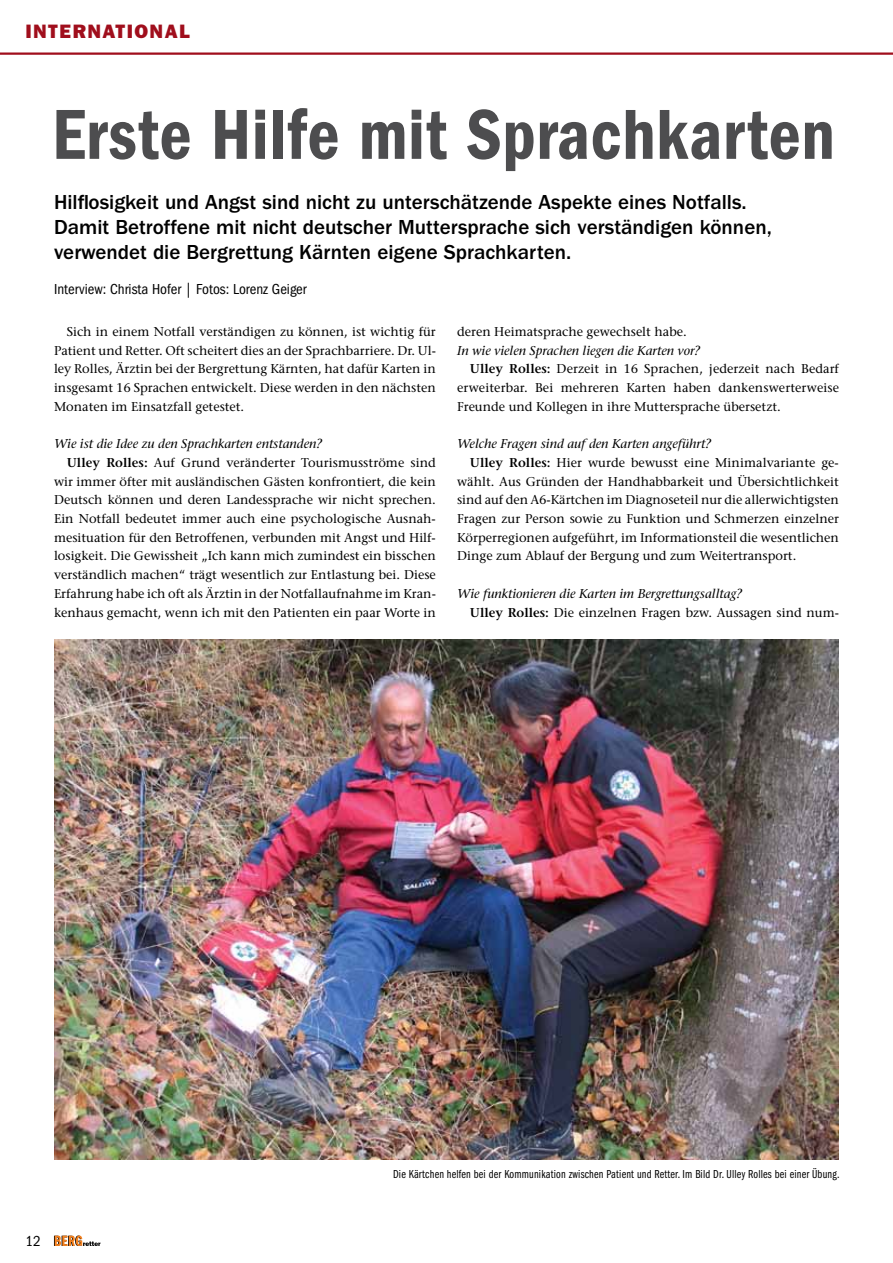
<style>
.page{position:relative;width:893px;height:1263px;background:#fff}
.page>*{position:absolute;margin:0;border:0;box-sizing:border-box;transform-origin:0 0}
.t1{font:73.2px "ITC Franklin Gothic Std Dm Cd";letter-spacing:.01em;color:#4d4d4f;scale:.95 1}
.t2{font:500 21px/25.2px "ITC Franklin Gothic Std";color:#000}
.t3{font:19.5px "ITC Franklin Gothic Std Hvy";color:#a00e1c}
.t4{font:condensed 15px "ITC Franklin Gothic Std";color:#000}
.t5{font:500 12.75px/18.8px "Stone Serif Std";color:#000;text-align:justify}
.t6{font:italic 500 12.75px/18.8px "Stone Serif Std";color:#000}
.t7{font:12px "ITC Franklin Gothic Std Bk Cp";letter-spacing:.015em;color:#000}
.s1{font-weight:600}
.s2{font-weight:600;font-style:normal}
.s3{font-style:normal}
</style>
<div class="page">
<svg style="left:54px;top:1235px;width:46px;height:11px"></svg>
<hr style="left:0;top:53px;width:893px;height:2px;background:#a00e1c">
<img style="left:54px;top:639px;width:785px;height:520px">
<h3 class="t3" style="left:26px;top:20px;width:22px">INTERNAT</h3>
<h3 class="t3" style="left:127px;top:20px;width:37px">IONAL</h3>
<h1 class="t1" style="left:52px;top:93px;width:825px">Erste Hilfe mit Sprachkarten</h1>
<h2 class="t2" style="left:54px;top:189px;width:719px">Hilflosigkeit und Angst sind nicht zu unterschätzende Aspekte eines Notfalls.<br>Damit Betroffene mit nicht deutscher Muttersprache sich verständigen können, verwendet die Bergrettung Kärnten eigene Sprachkarten.</h2>
<p class="t4" style="left:54px;top:281px;width:254px">Interview: Christa Hofer | Fotos: Lorenz Geiger</p>
<p class="t5" style="left:54px;top:322px;width:383px;text-indent:13px">Sich in einem Notfall verständigen zu können, ist wichtig für Patient und Retter. Oft scheitert dies an der Sprachbarriere. Dr. Ul&shy;ley Rolles, Ärztin bei der Bergrettung Kärnten, hat dafür Karten in insgesamt 16 Sprachen entwickelt. Diese werden in den nächsten Monaten im Einsatzfall getestet.</p>
<p class="t6" style="left:54px;top:434px;width:270px">Wie ist die Idee zu den Sprachkarten entstanden?</p>
<p class="t5" style="left:67px;top:453px;width:371px"><span class="s1">Ulley Rolles:</span> Auf Grund veränderter Tourismusströme sind</p>
<p class="t5" style="left:54px;top:472px;width:383px">wir immer öfter mit ausländischen Gästen konfrontiert, die kein</p>
<p class="t5" style="left:54px;top:490px;width:383px">Deutsch können und deren Landessprache wir nicht sprechen.</p>
<p class="t5" style="left:54px;top:509px;width:383px">Ein Notfall bedeutet immer auch eine psychologische Ausnah-</p>
<p class="t5" style="left:54px;top:528px;width:383px">mesituation für den Betroffenen, verbunden mit Angst und Hilf-</p>
<p class="t5" style="left:54px;top:547px;width:383px">losigkeit. Die Gewissheit „Ich kann mich zumindest ein bisschen</p>
<p class="t5" style="left:54px;top:565px;width:383px">verständlich machen“ trägt wesentlich zur Entlastung bei. Diese</p>
<p class="t5" style="left:54px;top:584px;width:383px">Erfahrung habe ich oft als Ärztin in der Notfallaufnahme im Kran-</p>
<p class="t5" style="left:54px;top:603px;width:383px">kenhaus gemacht, wenn ich mit den Patienten ein paar Worte in</p>
<p class="t5" style="left:457px;top:322px;width:231px">deren Heimatsprache gewechselt habe.</p>
<p class="t6" style="left:457px;top:341px;width:245px">In wie vielen Sprachen liegen die Karten vor?</p>
<p class="t5" style="left:470px;top:359px;width:371px"><span class="s1">Ulley Rolles:</span> Derzeit in 16 Sprachen, jederzeit nach Bedarf</p>
<p class="t5" style="left:457px;top:378px;width:384px">erweiterbar. Bei mehreren Karten haben dankenswerterweise</p>
<p class="t5" style="left:457px;top:397px;width:325px">Freunde und Kollegen in ihre Muttersprache übersetzt.</p>
<p class="t6" style="left:457px;top:434px;width:256px">Welche Fragen sind auf den Karten angeführt?</p>
<p class="t5" style="left:470px;top:453px;width:370px"><span class="s1">Ulley Rolles:</span> Hier wurde bewusst eine Minimalvariante ge-</p>
<p class="t5" style="left:457px;top:472px;width:383px">wählt. Aus Gründen der Handhabbarkeit und Übersichtlichkeit</p>
<p class="t5" style="left:457px;top:490px;width:383px">sind auf den A6-Kärtchen im Diagnoseteil nur die allerwichtigsten</p>
<p class="t5" style="left:457px;top:509px;width:383px">Fragen zur Person sowie zu Funktion und Schmerzen einzelner</p>
<p class="t5" style="left:457px;top:528px;width:383px">Körperregionen aufgeführt, im Informationsteil die wesentlichen</p>
<p class="t5" style="left:457px;top:547px;width:341px">Dinge zum Ablauf der Bergung und zum Weitertransport.</p>
<p class="t6" style="left:470px;top:584px;width:371px;text-indent:-13px">Wie funktionieren die Karten im Bergrettungsalltag?<br><span class="s2">Ulley Rolles:</span> <span class="s3">Die einzelnen Fragen bzw. Aussagen sind num-</span></p>
<p class="t4" style="left:26px;top:1232px;width:17px">12</p>
<p class="t7" style="left:393px;top:1167px;width:448px">Die Kärtchen helfen bei der Kommunikation zwischen Patient und Retter. Im Bild Dr. Ulley Rolles bei einer Übung.</p>
</div>
